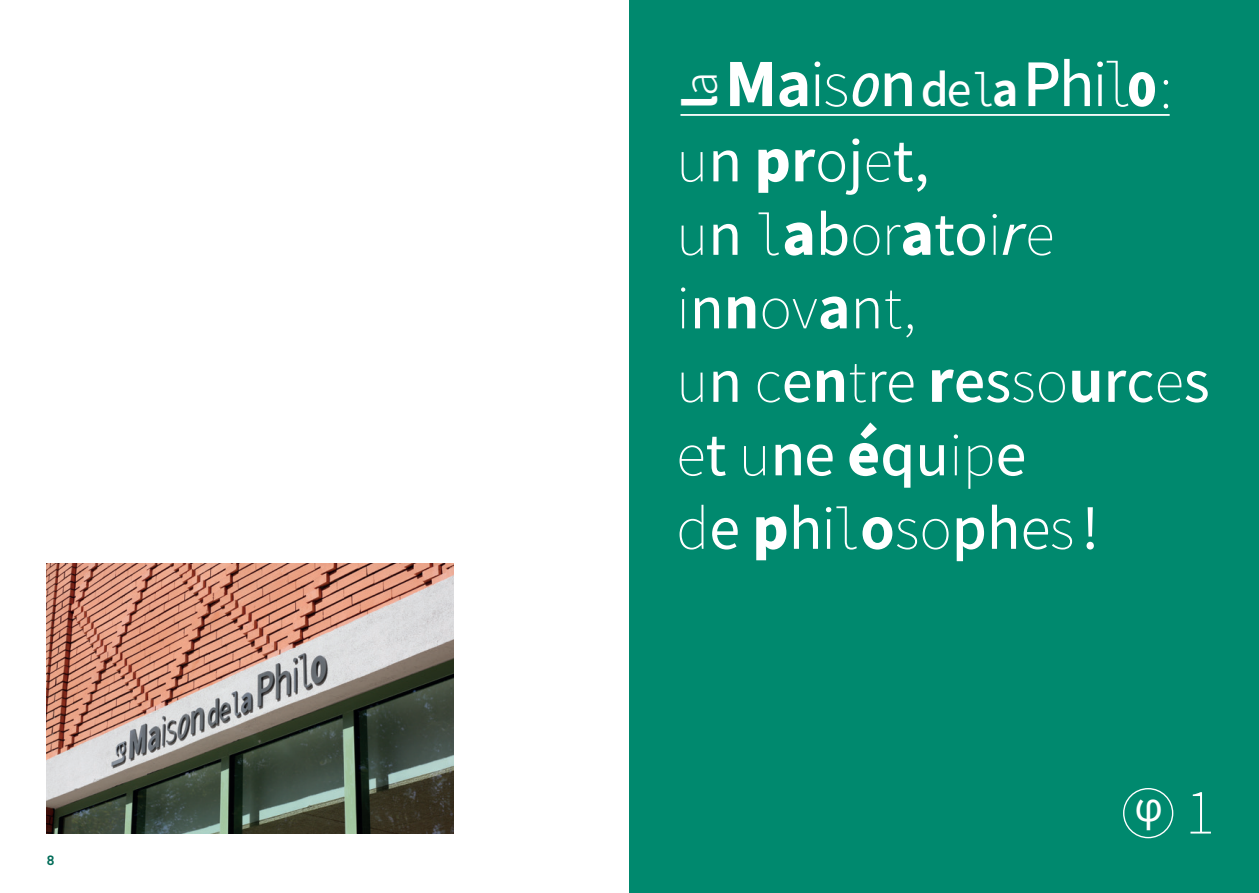
<style>
.page{position:relative;width:1259px;height:893px;background:#fff}
.page>*{position:absolute;margin:0;border:0;box-sizing:border-box;transform-origin:0 0}
.t1{font:700 59.25px "Noto Sans SC";color:#fff}
.t2{font:100 55.5px/73.5px "Noto Sans SC";color:#fff}
.t3{font:700 44.55px "Noto Sans SC";color:#fff}
.t4{font:39.45px "Noto Sans";color:#fff}
.t5{font:700 13.5px "Akkurat";color:#006c58}
.s1{font-weight:900}
.s2{font-weight:300}
.s3{font-weight:100}
.s4{font-weight:400;font-style:italic}
.s5{font-weight:500}
.s6{font-weight:500;font-size:44.55px}
.s7{font-weight:400;font-size:44.55px}
.s8{font-weight:300;font-size:44.55px}
.s9{font-size:44.55px}
.s10{font-weight:400}
.s11{font-weight:700}
.s12{font-family:"Noto Sans SC";font-weight:100;font-size:57px}
</style>
<div class="page">
<div style="left:629px;top:0;width:630px;height:893px;background:#00896e"></div>
<hr style="left:680px;top:114px;width:489px;height:2px;background:#fff">
<img style="left:47px;top:563px;width:406px;height:270px">
<div style="left:1123px;top:788px;width:50px;height:50px;border:1px solid #fff;border-radius:50%"></div>
<p class="t5" style="left:47px;top:852px;width:9px">8</p>
<p class="t1" style="left:725px;top:51px;width:433px"><span class="s1">M</span>a<span class="s2">i</span><span class="s3">s</span><span class="s4">o</span><span class="s5">n</span><span class="s6">d</span><span class="s7">e</span> <span class="s8">l</span><span class="s9">a</span><span class="s5">P</span><span class="s10">h</span><span class="s2">i</span><span class="s3">l</span>o</p>
<p class="t3" style="left:675px;top:109px;width:39px;rotate:-90deg">l<span class="s2">a</span></p>
<p class="t2" style="left:1159px;top:52px;width:14px">:</p>
<p class="t2" style="left:676px;top:125px;width:535px">u<span class="s10">n</span> <span class="s1">p</span><span class="s11">r</span><span class="s2">o</span><span class="s10">j</span>e<span class="s10">t,<br></span>u<span class="s10">n</span> l<span class="s1">a</span><span class="s10">b</span>or<span class="s1">a</span><span class="s10">to</span>i<span class="s4">r</span>e i<span class="s10">n</span><span class="s11">n</span>ov<span class="s11">a</span><span class="s2">n</span>t,<br>u<span class="s10">n</span> c<span class="s10">e</span><span class="s11">n</span>t<span class="s2">re</span> <span class="s1">r</span><span class="s5">e</span><span class="s10">s</span>so<span class="s11">u</span><span class="s5">r</span><span class="s10">c</span>e<span class="s10">s </span>e<span class="s10">t</span> u<span class="s5">n</span><span class="s10">e</span> <span class="s1">é</span><span class="s5">q</span><span class="s10">u</span>ip<span class="s10">e<br></span>d<span class="s10">e</span> <span class="s1">p</span><span class="s10">h</span><span class="s2">i</span>l<span class="s11">o</span>so<span class="s5">p</span><span class="s10">h</span><span class="s2">e</span>s<span class="s10">!</span></p>
<p class="t4" style="left:1134px;top:780px;width:82px">φ <span class="s12">1</span></p>
</div>
